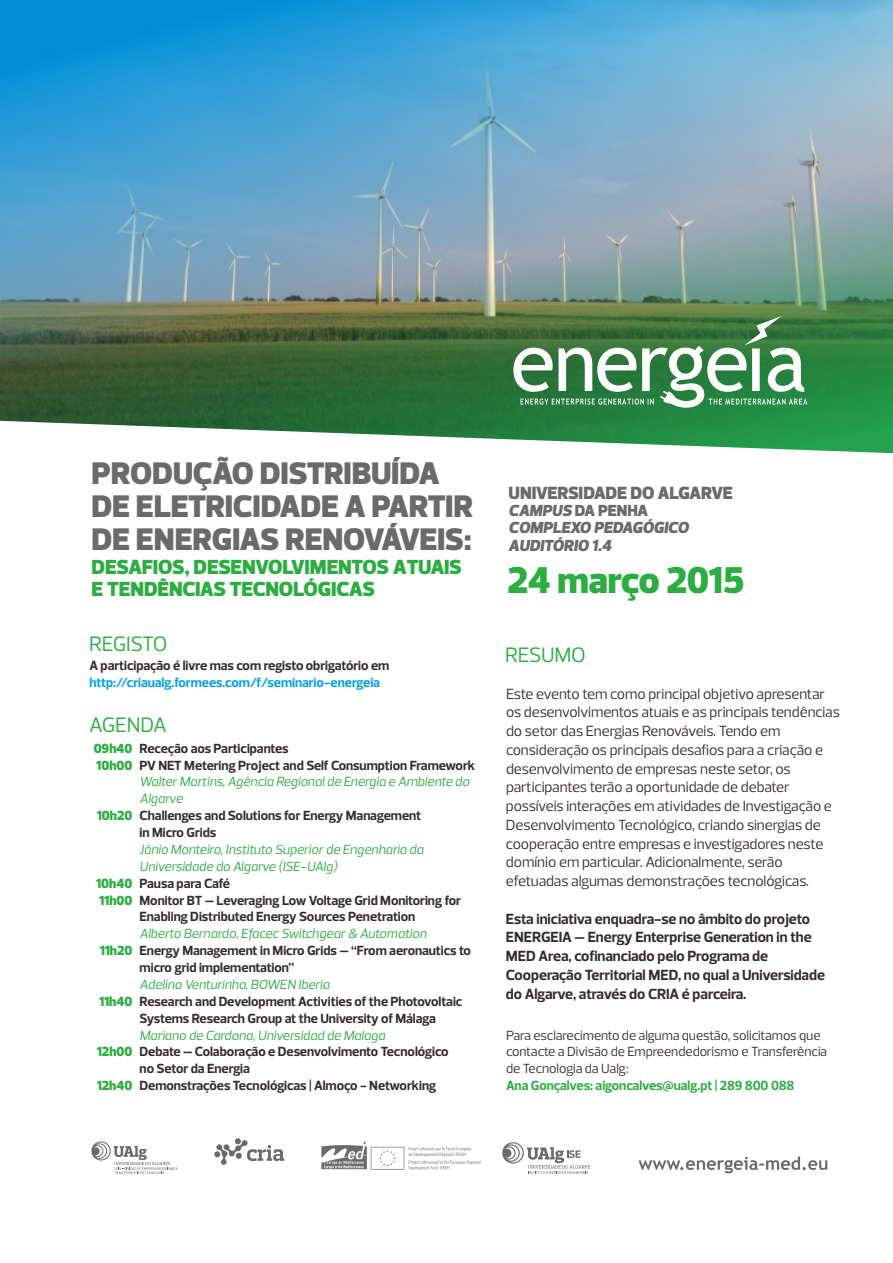
<style>
.page{position:relative;width:893px;height:1263px;background:#fff}
.page>*{position:absolute;margin:0;border:0;box-sizing:border-box;transform-origin:0 0}
.t1{font:900 37.95px "Prelo";letter-spacing:-.01em;color:#2cad42}
.t2{font:900 31.8px/33.2px "Prelo";letter-spacing:-.01em;color:#6b696a}
.t3{font:21.3px "Prelo";letter-spacing:-.02em;color:#2cad42}
.t4{font:900 20.85px/21.8px "Prelo";letter-spacing:-.01em;color:#2cad42}
.t5{font:900 18px "Prelo";letter-spacing:-.015em;color:#6b696a}
.t6{font:italic 900 16.35px/17px "Prelo";letter-spacing:-.01em;color:#6b696a}
.t7{font:15px/18.8px "Prelo";letter-spacing:-.01em;color:#332c2b}
.t8{font:700 15px/18.8px "Prelo";letter-spacing:-.01em;color:#332c2b}
.t9{font:700 13.5px/16.8px "Prelo";letter-spacing:-.01em;color:#332c2b}
.t10{font:italic 13.5px/16.8px "Prelo";color:#2cad42}
.t11{font:13.5px/17px "Prelo";letter-spacing:-.005em;color:#332c2b}
.t12{font:700 13.5px "Prelo";letter-spacing:-.005em;color:#00a2e9}
.t13{font:900 13.5px/16.8px "Prelo";color:#2cad42}
.t14{font:700 13.5px "Prelo";letter-spacing:-.01em;color:#2cad42}
.s1{font-style:normal}
</style>
<div class="page">
<img style="left:0;top:0;width:893px;height:453px">
<svg style="left:638px;top:1156px;width:189px;height:17px"></svg>
<svg style="left:513px;top:316px;width:294px;height:92px"></svg>
<svg style="left:91px;top:1141px;width:87px;height:33px"></svg>
<svg style="left:214px;top:1138px;width:70px;height:27px"></svg>
<svg style="left:321px;top:1141px;width:159px;height:29px"></svg>
<svg style="left:502px;top:1142px;width:88px;height:32px"></svg>
<h2 class="t2" style="left:92px;top:459px;width:383px">PRODUÇÃO DISTRIBUÍDA<br>DE ELETRICIDADE A PARTIR<br>DE ENERGIAS RENOVÁVEIS:</h2>
<h3 class="t4" style="left:92px;top:558px;width:372px">DESAFIOS, DESENVOLVIMENTOS ATUAIS<br>E TENDÊNCIAS TECNOLÓGICAS</h3>
<h3 class="t3" style="left:89px;top:635px;width:80px">REGISTO</h3>
<p class="t9" style="left:89px;top:658px;width:301px">A participação é livre mas com registo obrigatório em</p>
<p class="t12" style="left:89px;top:677px;width:292px">http://criaualg.formees.com/f/seminario-energeia</p>
<h3 class="t3" style="left:89px;top:716px;width:79px">AGENDA</h3>
<p class="t13" style="left:94px;top:741px;width:40px">09h40<br>10h00</p>
<p class="t9" style="left:140px;top:741px;width:337px">Receção aos Participantes<br>PV NET Metering Project and Self Consumption Framework</p>
<p class="t10" style="left:140px;top:775px;width:331px">Walter Martins, Agência Regional de Energia e Ambiente do<br>Algarve</p>
<p class="t9" style="left:140px;top:808px;width:283px">Challenges and Solutions for Energy Management in Micro Grids</p>
<p class="t10" style="left:140px;top:842px;width:285px">Jânio Monteiro, Instituto Superior de Engenharia da<br>Universidade do Algarve (ISE-UAlg)</p>
<p class="t9" style="left:140px;top:876px;width:323px">Pausa para Café<br>Monitor BT – Leveraging Low Voltage Grid Monitoring for<br>Enabling Distributed Energy Sources Penetration</p>
<p class="t10" style="left:140px;top:926px;width:288px">Alberto Bernardo, Efacec Switchgear &amp; Automation</p>
<p class="t9" style="left:140px;top:943px;width:333px">Energy Management in Micro Grids – “From aeronautics to micro grid implementation”</p>
<p class="t10" style="left:140px;top:977px;width:192px">Adelino Venturinha, BOWEN Iberia</p>
<p class="t9" style="left:140px;top:994px;width:324px">Research and Development Activities of the Photovoltaic<br>Systems Research Group at the University of Málaga</p>
<p class="t10" style="left:140px;top:1028px;width:247px">Mariano de Cardona, Universidad de Malaga</p>
<p class="t9" style="left:140px;top:1045px;width:311px">Debate – Colaboração e Desenvolvimento Tecnológico no Setor da Energia<br>Demonstrações Tecnológicas | Almoço - Networking</p>
<p class="t13" style="left:97px;top:808px;width:37px">10h20</p>
<p class="t13" style="left:96px;top:876px;width:38px">10h40<br>11h00</p>
<p class="t13" style="left:100px;top:943px;width:34px">11h20</p>
<p class="t13" style="left:99px;top:994px;width:35px">11h40</p>
<p class="t13" style="left:97px;top:1045px;width:37px">12h00</p>
<p class="t13" style="left:97px;top:1078px;width:37px">12h40</p>
<h3 class="t5" style="left:509px;top:486px;width:226px">UNIVERSIDADE DO ALGARVE</h3>
<p class="t6" style="left:509px;top:504px;width:182px">CAMPUS <span class="s1">DA PENHA<br></span>COMPLEXO PEDAGÓGICO<br>AUDITÓRIO 1.4</p>
<h1 class="t1" style="left:508px;top:564px;width:238px">24 março 2015</h1>
<h3 class="t3" style="left:505px;top:646px;width:82px">RESUMO</h3>
<p class="t7" style="left:506px;top:685px;width:335px">Este evento tem como principal objetivo apresentar os desenvolvimentos atuais e as principais tendências do setor das Energias Renováveis. Tendo em consideração os principais desafios para a criação e desenvolvimento de empresas neste setor, os participantes terão a oportunidade de debater possíveis interações em atividades de Investigação e Desenvolvimento Tecnológico, criando sinergias de cooperação entre empresas e investigadores neste domínio em particular. Adicionalmente, serão efetuadas algumas demonstrações tecnológicas.</p>
<p class="t8" style="left:506px;top:910px;width:320px">Esta iniciativa enquadra-se no âmbito do projeto ENERGEIA – Energy Enterprise Generation in the MED Area, cofinanciado pelo Programa de Cooperação Territorial MED, no qual a Universidade do Algarve, através do CRIA é parceira.</p>
<p class="t11" style="left:506px;top:1028px;width:323px">Para esclarecimento de alguma questão, solicitamos que contacte a Divisão de Empreendedorismo e Transferência de Tecnologia da Ualg:</p>
<p class="t14" style="left:506px;top:1080px;width:290px">Ana Gonçalves: aigoncalves@ualg.pt | 289 800 088</p>
</div>
